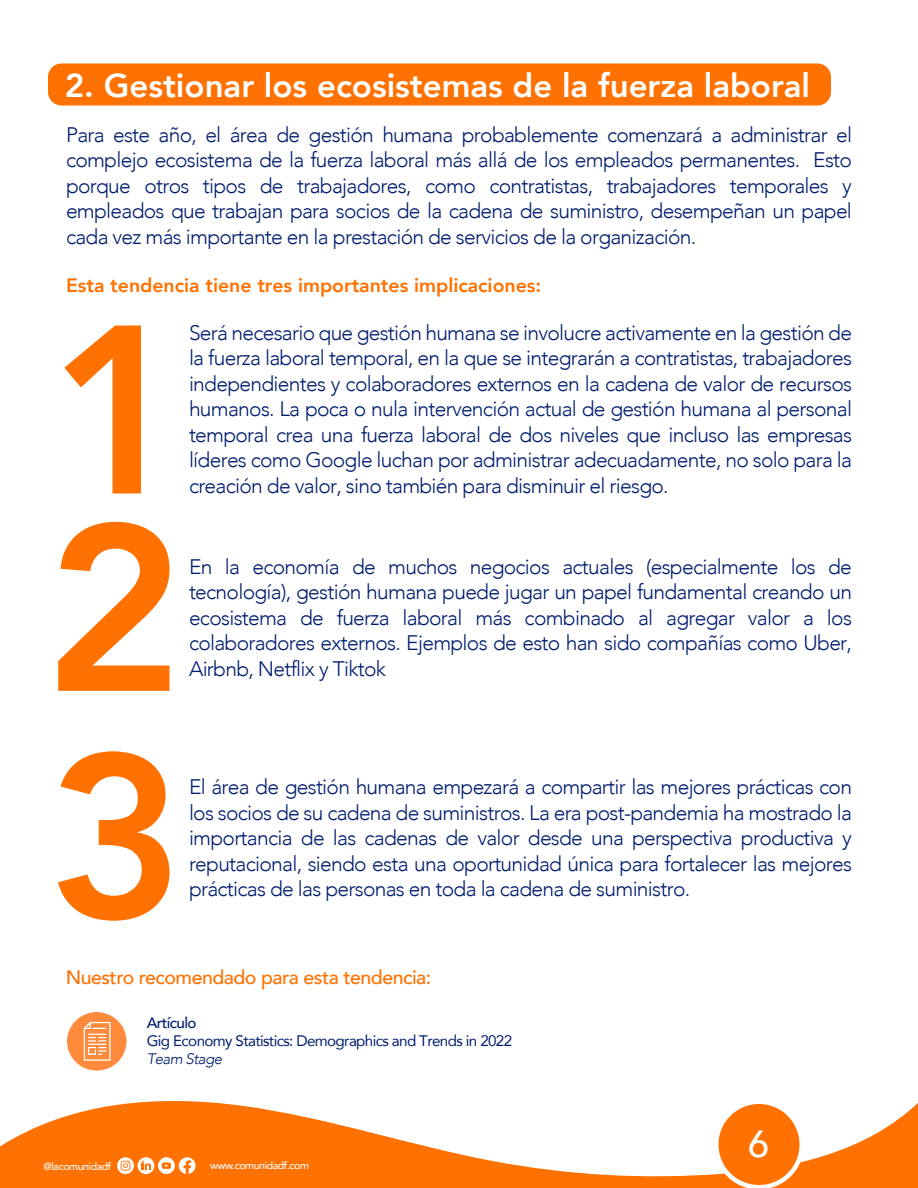
<style>
.page{position:relative;width:918px;height:1188px;background:#fff}
.page>*{position:absolute;margin:0;border:0;box-sizing:border-box;transform-origin:0 0}
.t1{font:500 37.5px "Avenir";color:#fff}
.t2{font:800 33px "Avenir";color:#fff}
.t3{font:300 21px/25.5px "Avenir";letter-spacing:-.035em;color:#001d6f;text-align:justify}
.t4{font:800 19.5px "Avenir";color:#ff7100}
.t5{font:500 19.5px "Avenir";letter-spacing:-.025em;color:#ff7100}
.t6{font:15.15px "Avenir";letter-spacing:-.04em;color:#001d6f}
.t7{font:italic 300 15.15px "Avenir";letter-spacing:-.04em;color:#001d6f}
.t8{font:500 15.15px "Avenir";letter-spacing:-.04em;color:#001d6f}
.t9{font:500 10.5px "Avenir";letter-spacing:-.04em;color:#fff}
</style>
<div class="page">
<div style="left:48px;top:64px;width:783px;height:42px;background:#ff7100;border-radius:13px"></div>
<svg style="left:64px;top:325px;width:77px;height:168px"></svg>
<svg style="left:58px;top:522px;width:112px;height:169px"></svg>
<svg style="left:58px;top:751px;width:111px;height:170px"></svg>
<div style="left:67px;top:1012px;width:59px;height:59px;background:#ff8a3b;border-radius:50%"></div>
<svg style="left:0;top:1101px;width:918px;height:87px;fill:#ff7100"></svg>
<svg style="left:714px;top:1101px;width:90px;height:87px"></svg>
<div style="left:718px;top:1104px;width:82px;height:81px;background:#ff7100;border-radius:50%"></div>
<svg style="left:117px;top:1157px;width:17px;height:17px"></svg>
<svg style="left:121px;top:1161px;width:9px;height:10px"></svg>
<svg style="left:138px;top:1157px;width:16px;height:17px"></svg>
<svg style="left:179px;top:1157px;width:17px;height:17px"></svg>
<div style="left:158px;top:1157px;width:17px;height:17px;background:#fff;border-radius:50%"></div>
<svg style="left:162px;top:1162px;width:9px;height:7px"></svg>
<svg style="left:142px;top:1161px;width:9px;height:9px"></svg>
<svg style="left:84px;top:1022px;width:27px;height:39px"></svg>
<h2 class="t2" style="left:65px;top:60px;width:747px">2. Gestionar los ecosistemas de la fuerza laboral</h2>
<p class="t3" style="left:66px;top:122px;width:788px">Para este año, el área de gestión humana probablemente comenzará a administrar el complejo ecosistema de la fuerza laboral más allá de los empleados permanentes. Esto porque otros tipos de trabajadores, como contratistas, trabajadores temporales y empleados que trabajan para socios de la cadena de suministro, desempeñan un papel cada vez más importante en la prestación de servicios de la organización.</p>
<p class="t4" style="left:66px;top:270px;width:477px">Esta tendencia tiene tres importantes implicaciones:</p>
<p class="t3" style="left:189px;top:320px;width:665px">Será necesario que gestión humana se involucre activamente en la gestión de la fuerza laboral temporal, en la que se integrarán a contratistas, trabajadores independientes y colaboradores externos en la cadena de valor de recursos humanos. La poca o nula intervención actual de gestión humana al personal temporal crea una fuerza laboral de dos niveles que incluso las empresas líderes como Google luchan por administrar adecuadamente, no solo para la creación de valor, sino también para disminuir el riesgo.</p>
<p class="t3" style="left:189px;top:554px;width:665px">En la economía de muchos negocios actuales (especialmente los de tecnología), gestión humana puede jugar un papel fundamental creando un ecosistema de fuerza laboral más combinado al agregar valor a los colaboradores externos. Ejemplos de esto han sido compañías como Uber, Airbnb, Netflix y Tiktok</p>
<p class="t3" style="left:189px;top:774px;width:665px">El área de gestión humana empezará a compartir las mejores prácticas con los socios de su cadena de suministros. La era post-pandemia ha mostrado la importancia de las cadenas de valor desde una perspectiva productiva y reputacional, siendo esta una oportunidad única para fortalecer las mejores prácticas de las personas en toda la cadena de suministro.</p>
<p class="t5" style="left:66px;top:961px;width:367px">Nuestro recomendado para esta tendencia:</p>
<p class="t8" style="left:147px;top:1010px;width:51px">Artículo</p>
<p class="t6" style="left:147px;top:1029px;width:367px">Gig Economy Statistics: Demographics and Trends in 2022</p>
<p class="t7" style="left:147px;top:1050px;width:77px">Team Stage</p>
<p class="t9" style="left:44px;top:1158px;width:69px">@lacomunidadf</p>
<p class="t9" style="left:210px;top:1157px;width:100px">www.comunidadf.com</p>
<h1 class="t1" style="left:748px;top:1111px;width:22px">6</h1>
</div>
